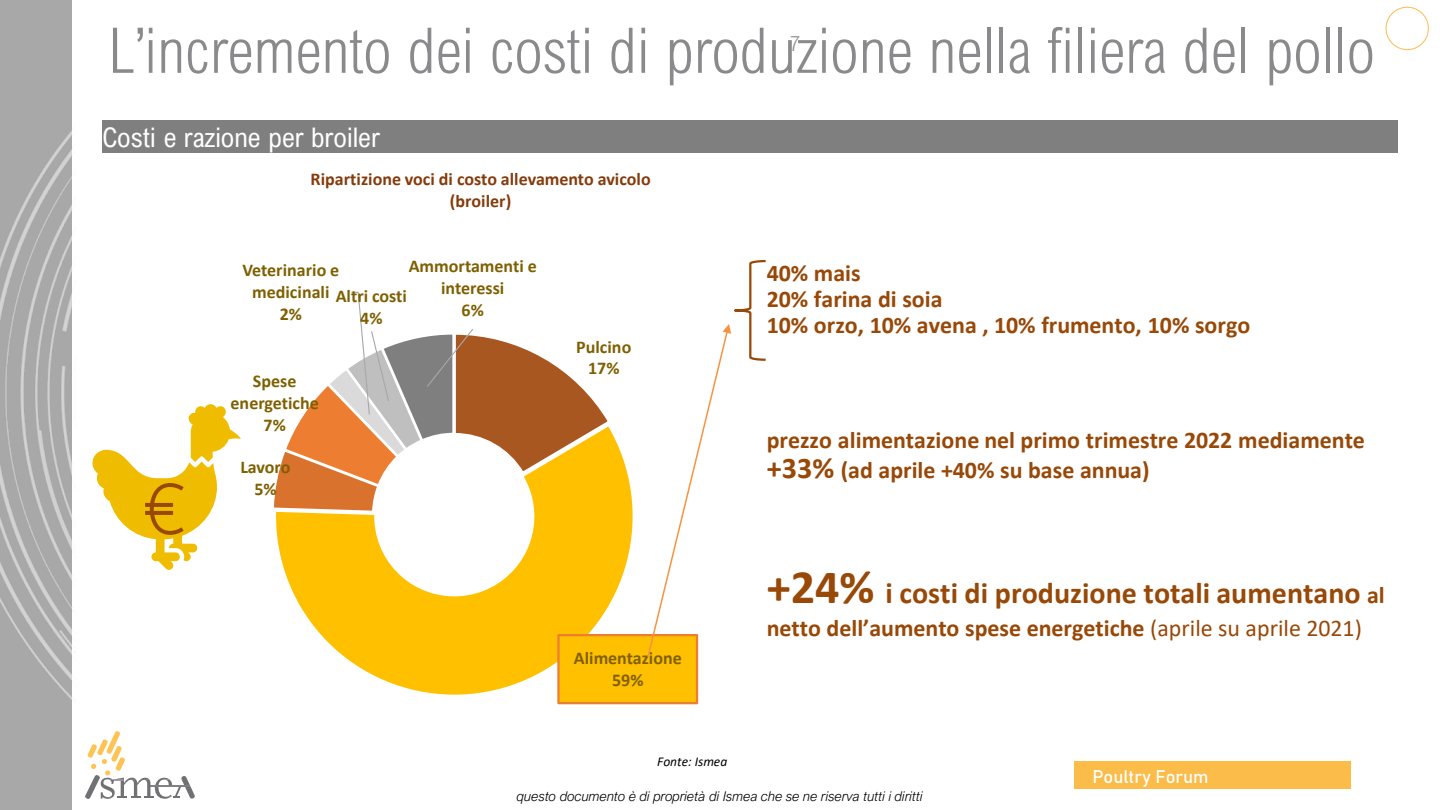
<style>
.page{position:relative;width:1440px;height:810px;background:#fff}
.page>*{position:absolute;margin:0;border:0;box-sizing:border-box;transform-origin:0 0}
.t1{font:300 63px "Arial Nova Cond";color:#8a898c}
.t2{font:700 30px "Calibri";color:#984807}
.t3{font:27px "Arial Nova Cond";color:#fff}
.t4{font:700 24px/26px "Calibri";color:#984807}
.t5{font:300 21px "Arial Nova Cond";color:#8a898c}
.t6{font:700 18px/21.9px "Calibri";color:#7f6000;text-align:center}
.t7{font:700 18px/21.9px "Calibri";color:#843c0c;text-align:center}
.t8{font:18px "Bahnschrift";color:#fff}
.t9{font:italic 300 13.5px "Arial Nova";color:#000}
.t10{font:italic 13.5px "Calibri";color:#000}
.s1{font-size:30px}
.s2{font-size:48px}
.s3{font-size:24px}
.s4{font-weight:400}
</style>
<div class="page">
<img style="left:86px;top:790px;width:2px;height:8px">
<svg style="left:88px;top:731px;width:107px;height:68px"></svg>
<svg style="left:1385px;top:6px;width:44px;height:45px"></svg>
<img style="left:0;top:0;width:73px;height:810px">
<div style="left:1074px;top:761px;width:277px;height:27px;background:#fbbc4a"></div>
<div style="left:102px;top:120px;width:1296px;height:33px;background:#7f7f7f"></div>
<svg style="left:276px;top:433px;width:383px;height:272px;fill:#ffc000"></svg>
<svg style="left:274px;top:291px;width:338px;height:223px"></svg>
<div style="left:558px;top:635px;width:139px;height:68px;background:#ffc000"></div>
<div style="left:557px;top:634px;width:141px;height:70px;border:2px solid #ed7d31"></div>
<svg style="left:92px;top:404px;width:149px;height:166px"></svg>
<svg style="left:646px;top:260px;width:120px;height:399px"></svg>
<h1 class="t1" style="left:108px;top:12px;width:1268px">L’incremento dei costi di produzione nella filiera del pollo</h1>
<p class="t5" style="left:791px;top:31px;width:11px">7</p>
<p class="t3" style="left:102px;top:120px;width:279px">Costi e razione per broiler</p>
<p class="t7" style="left:311px;top:168px;width:342px">Ripartizione voci di costo allevamento avicolo (broiler)</p>
<p class="t6" style="left:409px;top:255px;width:130px">Ammortamenti e interessi<br>6%</p>
<p class="t6" style="left:243px;top:259px;width:98px">Veterinario e medicinali<br>2%</p>
<p class="t6" style="left:336px;top:285px;width:73px">Altri costi<br>4%</p>
<p class="t6" style="left:231px;top:370px;width:90px">Spese energetiche<br>7%</p>
<p class="t6" style="left:240px;top:456px;width:52px">Lavoro<br>5%</p>
<p class="t6" style="left:576px;top:335px;width:57px">Pulcino<br>17%</p>
<p class="t6" style="left:574px;top:647px;width:110px">Alimentazione<br>59%</p>
<p class="t10" style="left:657px;top:752px;width:72px">Fonte: Ismea</p>
<p class="t4" style="left:767px;top:260px;width:485px">40% mais<br>20% farina di soia<br>10% orzo, 10% avena , 10% frumento, 10% sorgo</p>
<p class="t4" style="left:767px;top:424px;width:600px;line-height:30.8px">prezzo alimentazione nel primo trimestre 2022 mediamente <span class="s1">+33%</span> (ad aprile +40% su base annua)</p>
<p class="t2" style="left:767px;top:572px;width:620px"><span class="s2">+24%</span> i costi di produzione totali aumentano <span class="s3">al</span></p>
<p class="t4" style="left:767px;top:614px;width:597px">netto dell’aumento spese energetiche <span class="s4">(aprile su aprile 2021)</span></p>
<p class="t8" style="left:1092px;top:763px;width:118px">Poultry Forum</p>
<p class="t9" style="left:517px;top:789px;width:407px">questo documento è di proprietà di Ismea che se ne riserva tutti i diritti</p>
</div>
